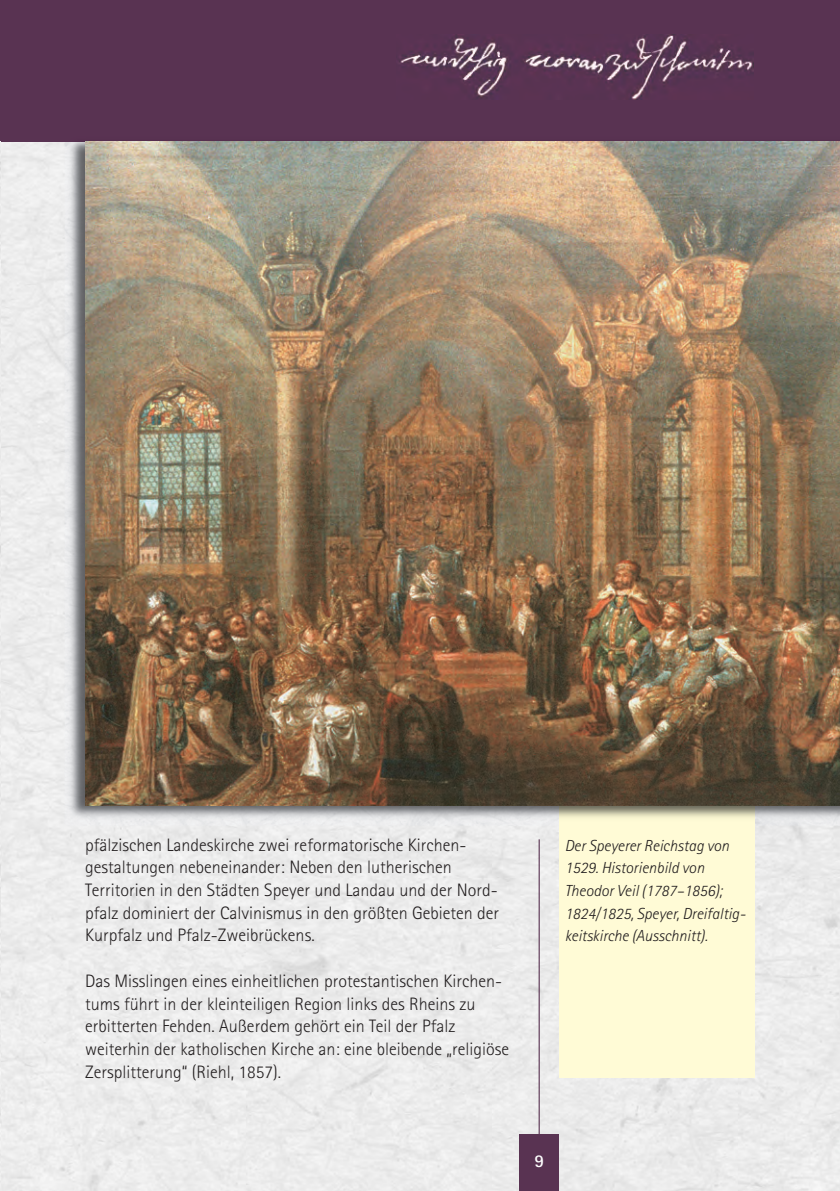
<style>
.page{position:relative;width:840px;height:1191px;background:#fff}
.page>*{position:absolute;margin:0;border:0;box-sizing:border-box;transform-origin:0 0}
.t1{font:300 18px/22.6px "Rotis Sans Serif";color:#231f20}
.t2{font:700 18px "Rotis Sans Serif";color:#fff}
.t3{font:italic 300 16px/22.6px "Rotis Sans Serif";color:#231f20}
</style>
<div class="page">
<div style="left:1px;top:142px;width:838px;height:1049px;background:#ececec"></div>
<div style="left:0;top:0;width:839px;height:142px;background:#593352"></div>
<img style="left:399px;top:34px;width:354px;height:66px">
<div style="left:558px;top:316px;width:196px;height:761px;background:#fffbd6"></div>
<div style="left:519px;top:1134px;width:39px;height:57px;background:#593352"></div>
<hr style="left:538px;top:839px;width:1px;height:295px;background:#593352">
<img style="left:65px;top:141px;width:774px;height:684px">
<img style="left:558px;top:805px;width:196px;height:20px">
<img style="left:85px;top:142px;width:754px;height:663px">
<p class="t1" style="left:85px;top:835px;width:415px">pfälzischen Landeskirche zwei reformatorische Kirchen - gestaltungen nebeneinander: Neben den lutherischen Territorien in den Städten Speyer und Landau und der Nord&shy;pfalz dominiert der Calvinismus in den größten Gebieten der Kurpfalz und Pfalz-Zweibrückens.</p>
<p class="t1" style="left:85px;top:971px;width:425px">Das Misslingen eines einheitlichen protestantischen Kirchen&shy;tums führt in der kleinteiligen Region links des Rheins zu erbitterten Fehden. Außerdem gehört ein Teil der Pfalz weiterhin der katholischen Kirche an: eine bleibende „religiöse Zersplitterung“ (Riehl, 1857).</p>
<p class="t3" style="left:564px;top:835px;width:179px">Der Speyerer Reichstag von<br>1529. Historienbild von<br>Theodor Veil (1787–1856);<br>1824/1825, Speyer, Dreifaltig&shy;keitskirche (Ausschnitt).</p>
<p class="t2" style="left:534px;top:1154px;width:11px">9</p>
</div>
